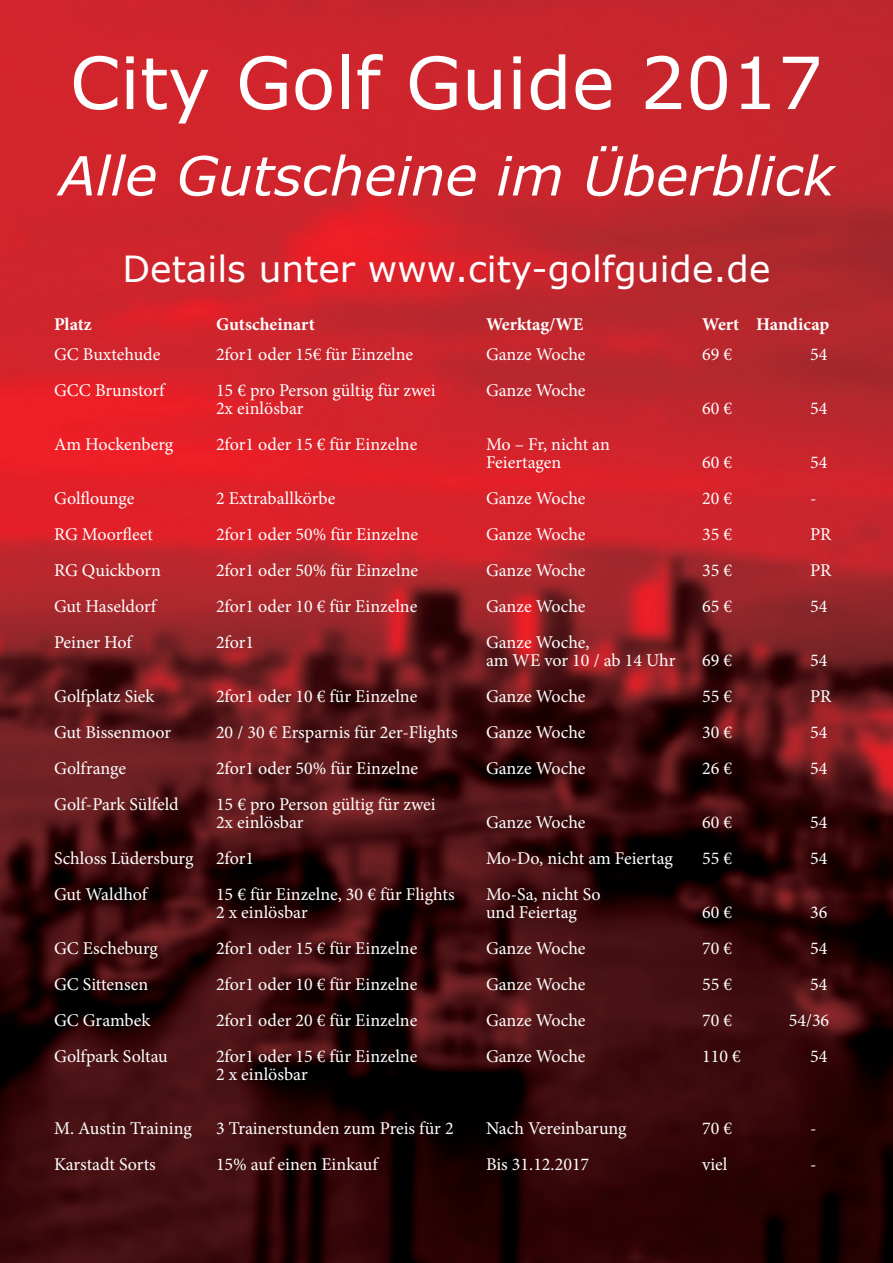
<style>
.page{position:relative;width:893px;height:1263px;background:#fff}
.page>*{position:absolute;margin:0;border:0;box-sizing:border-box;transform-origin:0 0}
.t1{font:72px "Verdana";color:#fff}
.t2{font:italic 54px "Verdana";color:#fff}
.t3{font:36px "Verdana";color:#fff}
.t4{font:18px "Minion Pro";color:#fff}
.t5{font:700 18px "Minion Pro";color:#fff}
</style>
<div class="page">
<img style="left:0;top:0;width:893px;height:1263px">
<p class="t1" style="left:70px;top:33px;width:755px">City Golf Guide 2017</p>
<p class="t2" style="left:59px;top:139px;width:777px">Alle Gutscheine im Überblick</p>
<p class="t3" style="left:122px;top:244px;width:649px">Details unter www.city-golfguide.de</p>
<p class="t5" style="left:54px;top:311px;width:39px">Platz</p>
<p class="t5" style="left:216px;top:311px;width:100px">Gutscheinart</p>
<p class="t5" style="left:486px;top:311px;width:99px">Werktag/WE</p>
<p class="t5" style="left:702px;top:311px;width:129px">Wert Handicap</p>
<p class="t4" style="left:54px;top:342px;width:108px">GC Buxtehude</p>
<p class="t4" style="left:216px;top:342px;width:199px">2for1 oder 15€ für Einzelne</p>
<p class="t4" style="left:486px;top:342px;width:101px">Ganze Woche</p>
<p class="t4" style="left:702px;top:342px;width:32px">69 €</p>
<p class="t4" style="left:810px;top:342px;width:19px">54</p>
<p class="t4" style="left:54px;top:378px;width:112px">GCC Brunstorf</p>
<p class="t4" style="left:216px;top:378px;width:221px">15 € pro Person gültig für zwei</p>
<p class="t4" style="left:486px;top:378px;width:101px">Ganze Woche</p>
<p class="t4" style="left:216px;top:396px;width:89px">2x einlösbar</p>
<p class="t4" style="left:702px;top:396px;width:32px">60 €</p>
<p class="t4" style="left:810px;top:396px;width:19px">54</p>
<p class="t4" style="left:54px;top:432px;width:121px">Am Hockenberg</p>
<p class="t4" style="left:216px;top:432px;width:203px">2for1 oder 15 € für Einzelne</p>
<p class="t4" style="left:486px;top:432px;width:125px">Mo – Fr, nicht an</p>
<p class="t4" style="left:486px;top:450px;width:77px">Feiertagen</p>
<p class="t4" style="left:702px;top:450px;width:32px">60 €</p>
<p class="t4" style="left:810px;top:450px;width:19px">54</p>
<p class="t4" style="left:54px;top:486px;width:82px">Golflounge</p>
<p class="t4" style="left:216px;top:486px;width:121px">2 Extraballkörbe</p>
<p class="t4" style="left:486px;top:486px;width:101px">Ganze Woche</p>
<p class="t4" style="left:702px;top:486px;width:32px">20 €</p>
<p class="t4" style="left:810px;top:486px;width:8px">-</p>
<p class="t4" style="left:54px;top:522px;width:101px">RG Moorfleet</p>
<p class="t4" style="left:216px;top:522px;width:204px">2for1 oder 50% für Einzelne</p>
<p class="t4" style="left:486px;top:522px;width:101px">Ganze Woche</p>
<p class="t4" style="left:702px;top:522px;width:32px">35 €</p>
<p class="t4" style="left:810px;top:522px;width:23px">PR</p>
<p class="t4" style="left:54px;top:558px;width:109px">RG Quickborn</p>
<p class="t4" style="left:216px;top:558px;width:204px">2for1 oder 50% für Einzelne</p>
<p class="t4" style="left:486px;top:558px;width:101px">Ganze Woche</p>
<p class="t4" style="left:702px;top:558px;width:32px">35 €</p>
<p class="t4" style="left:810px;top:558px;width:23px">PR</p>
<p class="t4" style="left:54px;top:594px;width:104px">Gut Haseldorf</p>
<p class="t4" style="left:216px;top:594px;width:203px">2for1 oder 10 € für Einzelne</p>
<p class="t4" style="left:486px;top:594px;width:101px">Ganze Woche</p>
<p class="t4" style="left:702px;top:594px;width:32px">65 €</p>
<p class="t4" style="left:810px;top:594px;width:19px">54</p>
<p class="t4" style="left:54px;top:630px;width:79px">Peiner Hof</p>
<p class="t4" style="left:216px;top:630px;width:40px">2for1</p>
<p class="t4" style="left:486px;top:630px;width:105px">Ganze Woche,</p>
<p class="t4" style="left:486px;top:648px;width:191px">am WE vor 10 / ab 14 Uhr</p>
<p class="t4" style="left:702px;top:648px;width:32px">69 €</p>
<p class="t4" style="left:810px;top:648px;width:19px">54</p>
<p class="t4" style="left:54px;top:684px;width:102px">Golfplatz Siek</p>
<p class="t4" style="left:216px;top:684px;width:203px">2for1 oder 10 € für Einzelne</p>
<p class="t4" style="left:486px;top:684px;width:101px">Ganze Woche</p>
<p class="t4" style="left:702px;top:684px;width:32px">55 €</p>
<p class="t4" style="left:810px;top:684px;width:23px">PR</p>
<p class="t4" style="left:54px;top:720px;width:119px">Gut Bissenmoor</p>
<p class="t4" style="left:216px;top:720px;width:243px">20 / 30 € Ersparnis für 2er-Flights</p>
<p class="t4" style="left:486px;top:720px;width:101px">Ganze Woche</p>
<p class="t4" style="left:702px;top:720px;width:32px">30 €</p>
<p class="t4" style="left:810px;top:720px;width:19px">54</p>
<p class="t4" style="left:54px;top:756px;width:74px">Golfrange</p>
<p class="t4" style="left:216px;top:756px;width:204px">2for1 oder 50% für Einzelne</p>
<p class="t4" style="left:486px;top:756px;width:101px">Ganze Woche</p>
<p class="t4" style="left:702px;top:756px;width:32px">26 €</p>
<p class="t4" style="left:810px;top:756px;width:19px">54</p>
<p class="t4" style="left:54px;top:792px;width:126px">Golf-Park Sülfeld</p>
<p class="t4" style="left:216px;top:792px;width:221px">15 € pro Person gültig für zwei</p>
<p class="t4" style="left:216px;top:810px;width:89px">2x einlösbar</p>
<p class="t4" style="left:486px;top:810px;width:101px">Ganze Woche</p>
<p class="t4" style="left:702px;top:810px;width:32px">60 €</p>
<p class="t4" style="left:810px;top:810px;width:19px">54</p>
<p class="t4" style="left:54px;top:846px;width:202px">Schloss Lüdersburg 2for1</p>
<p class="t4" style="left:486px;top:846px;width:188px">Mo-Do, nicht am Feiertag</p>
<p class="t4" style="left:702px;top:846px;width:32px">55 €</p>
<p class="t4" style="left:810px;top:846px;width:19px">54</p>
<p class="t4" style="left:54px;top:882px;width:95px">Gut Waldhof</p>
<p class="t4" style="left:216px;top:882px;width:240px">15 € für Einzelne, 30 € für Flights</p>
<p class="t4" style="left:486px;top:882px;width:116px">Mo-Sa, nicht So</p>
<p class="t4" style="left:216px;top:900px;width:93px">2 x einlösbar</p>
<p class="t4" style="left:486px;top:900px;width:92px">und Feiertag</p>
<p class="t4" style="left:702px;top:900px;width:32px">60 €</p>
<p class="t4" style="left:810px;top:900px;width:19px">36</p>
<p class="t4" style="left:54px;top:936px;width:106px">GC Escheburg</p>
<p class="t4" style="left:216px;top:936px;width:203px">2for1 oder 15 € für Einzelne</p>
<p class="t4" style="left:486px;top:936px;width:101px">Ganze Woche</p>
<p class="t4" style="left:702px;top:936px;width:32px">70 €</p>
<p class="t4" style="left:810px;top:936px;width:19px">54</p>
<p class="t4" style="left:54px;top:972px;width:96px">GC Sittensen</p>
<p class="t4" style="left:216px;top:972px;width:203px">2for1 oder 10 € für Einzelne</p>
<p class="t4" style="left:486px;top:972px;width:101px">Ganze Woche</p>
<p class="t4" style="left:702px;top:972px;width:32px">55 €</p>
<p class="t4" style="left:810px;top:972px;width:19px">54</p>
<p class="t4" style="left:54px;top:1008px;width:98px">GC Grambek</p>
<p class="t4" style="left:216px;top:1008px;width:203px">2for1 oder 20 € für Einzelne</p>
<p class="t4" style="left:486px;top:1008px;width:101px">Ganze Woche</p>
<p class="t4" style="left:702px;top:1008px;width:32px">70 €</p>
<p class="t4" style="left:789px;top:1008px;width:42px">54/36</p>
<p class="t4" style="left:54px;top:1044px;width:115px">Golfpark Soltau</p>
<p class="t4" style="left:216px;top:1044px;width:203px">2for1 oder 15 € für Einzelne</p>
<p class="t4" style="left:486px;top:1044px;width:101px">Ganze Woche</p>
<p class="t4" style="left:702px;top:1044px;width:40px">110 €</p>
<p class="t4" style="left:810px;top:1044px;width:19px">54</p>
<p class="t4" style="left:216px;top:1062px;width:93px">2 x einlösbar</p>
<p class="t4" style="left:54px;top:1116px;width:139px">M. Austin Training</p>
<p class="t4" style="left:216px;top:1116px;width:239px">3 Trainerstunden zum Preis für 2</p>
<p class="t4" style="left:486px;top:1116px;width:142px">Nach Vereinbarung</p>
<p class="t4" style="left:702px;top:1116px;width:32px">70 €</p>
<p class="t4" style="left:810px;top:1116px;width:8px">-</p>
<p class="t4" style="left:54px;top:1152px;width:103px">Karstadt Sorts</p>
<p class="t4" style="left:216px;top:1152px;width:163px">15% auf einen Einkauf</p>
<p class="t4" style="left:486px;top:1152px;width:105px">Bis 31.12.2017</p>
<p class="t4" style="left:702px;top:1152px;width:27px">viel</p>
<p class="t4" style="left:810px;top:1152px;width:8px">-</p>
</div>
